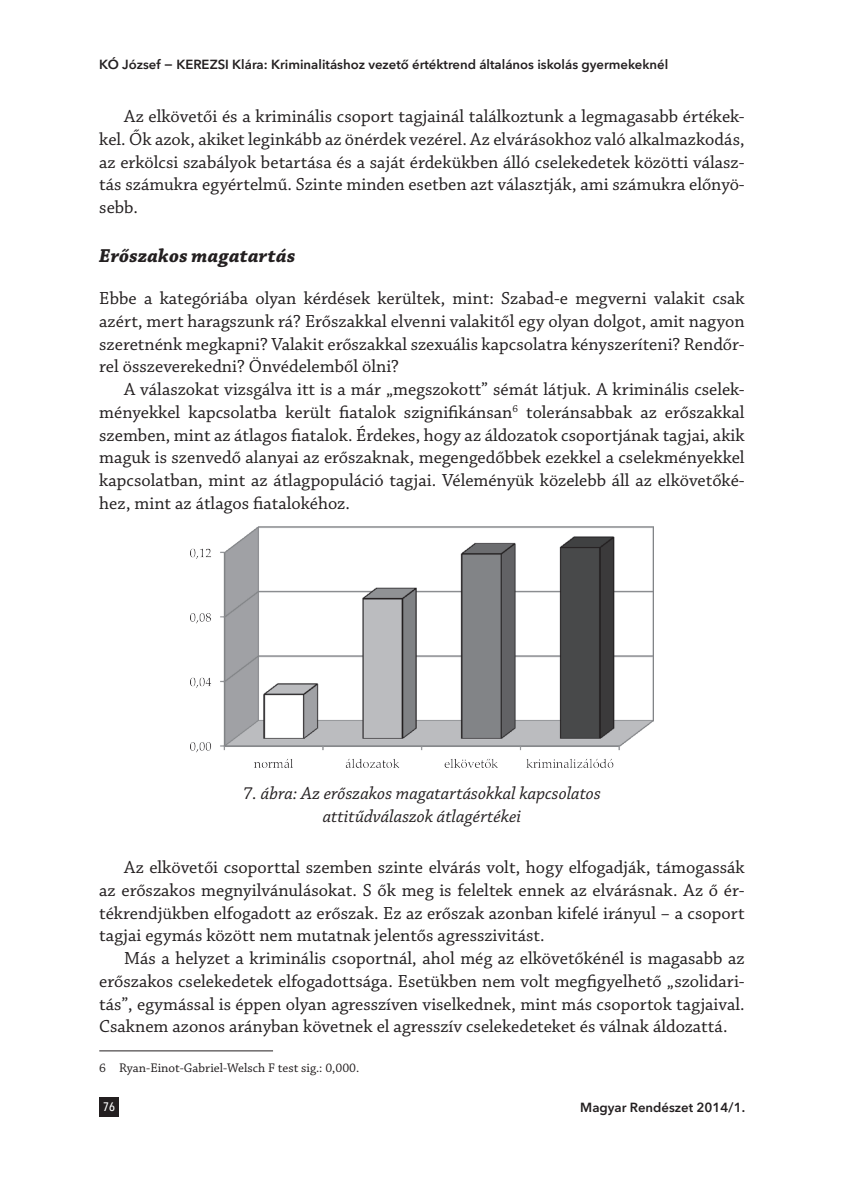
<style>
.page{position:relative;width:844px;height:1191px;background:#fff}
.page>*{position:absolute;margin:0;border:0;box-sizing:border-box;transform-origin:0 0}
.Címsor_2{font:italic 700 19.6px "Chaparral Pro";letter-spacing:.01em;color:#231f20}
.Szöveg{font:18.38px/22.8px "Chaparral Pro";color:#231f20;text-align:justify}
.Szöveg_első_bekezdés{font:18.38px/22.8px "Chaparral Pro";color:#231f20;text-align:justify}
.képalá{font:italic 18.38px/22.8px "Chaparral Pro";color:#231f20;text-align:center}
.t1{font:600 13.12px "Avenir Next LT Pro";color:#231f20}
.Lábjegyzet{font:13.12px "Chaparral Pro";color:#231f20}
.t2{font:500 condensed 12.25px "Avenir Next LT Pro";color:#fff}
</style>
<div class="page">
<div style="left:99px;top:1096px;width:20px;height:20px;background:#231f20"></div>
<img style="left:190px;top:526px;width:463px;height:241px">
<hr style="left:99px;top:1050px;width:174px;height:1px;background:#231f20">
<p class="t1" style="left:99px;top:57px;width:570px">KÓ József − KEREZSI Klára: Kriminalitáshoz vezető értéktrend általános iskolás gyermekeknél</p>
<p class="Szöveg" style="left:99px;top:106px;width:646px;text-indent:25px">Az elkövetői és a kriminális csoport tagjainál találkoztunk a legmagasabb értékek&shy;kel. Ők azok, akiket leginkább az önérdek vezérel. Az elvárásokhoz való alkalmazkodás, az erkölcsi szabályok betartása és a saját érdekükben álló cselekedetek közötti válasz&shy;tás számukra egyértelmű. Szinte minden esetben azt választják, ami számukra előnyö&shy;sebb.</p>
<p class="Címsor_2" style="left:99px;top:244px;width:198px">Erőszakos magatartás</p>
<p class="Szöveg_első_bekezdés" style="left:99px;top:288px;width:646px">Ebbe a kategóriába olyan kérdések kerültek, mint: Szabad-e megverni valakit csak azért, mert haragszunk rá? Erőszakkal elvenni valakitől egy olyan dolgot, amit nagyon szeretnénk megkapni? Valakit erőszakkal szexuális kapcsolatra kényszeríteni? Rendőr&shy;rel összeverekedni? Önvédelemből ölni?</p>
<p class="Szöveg" style="left:99px;top:379px;width:646px;text-indent:25px">A válaszokat vizsgálva itt is a már „megszokott” sémát látjuk. A kriminális cselek&shy;ményekkel kapcsolatba került fiatalok szignifikánsan<sup>6</sup> toleránsabbak az erőszakkal szemben, mint az átlagos fiatalok. Érdekes, hogy az áldozatok csoportjának tagjai, akik maguk is szenvedő alanyai az erőszaknak, megengedőbbek ezekkel a cselekményekkel kapcsolatban, mint az átlagpopuláció tagjai. Véleményük közelebb áll az elkövetőké&shy;hez, mint az átlagos fiatalokéhoz.</p>
<p class="képalá" style="left:243px;top:782px;width:359px">7. ábra: Az erőszakos magatartásokkal kapcsolatos attitűdválaszok átlagértékei</p>
<p class="Szöveg" style="left:99px;top:856px;width:646px;text-indent:25px">Az elkövetői csoporttal szemben szinte elvárás volt, hogy elfogadják, támogassák az erőszakos megnyilvánulásokat. S ők meg is feleltek ennek az elvárásnak. Az ő ér&shy;tékrendjükben elfogadott az erőszak. Ez az erőszak azonban kifelé irányul − a csoport tagjai egymás között nem mutatnak jelentős agresszivitást.</p>
<p class="Szöveg" style="left:99px;top:947px;width:646px;text-indent:25px">Más a helyzet a kriminális csoportnál, ahol még az elkövetőkénél is magasabb az erőszakos cselekedetek elfogadottsága. Esetükben nem volt megfigyelhető „szolidari&shy;tás”, egymással is éppen olyan agresszíven viselkednek, mint más csoportok tagjaival.<br>Csaknem azonos arányban követnek el agresszív cselekedeteket és válnak áldozattá.</p>
<p class="Lábjegyzet" style="left:99px;top:1060px;width:261px">6 Ryan-Einot-Gabriel-Welsch F test sig.: 0,000.</p>
<p class="t2" style="left:103px;top:1099px;width:13px">76</p>
<p class="t1" style="left:580px;top:1099px;width:166px">Magyar Rendészet 2014/1.</p>
</div>
